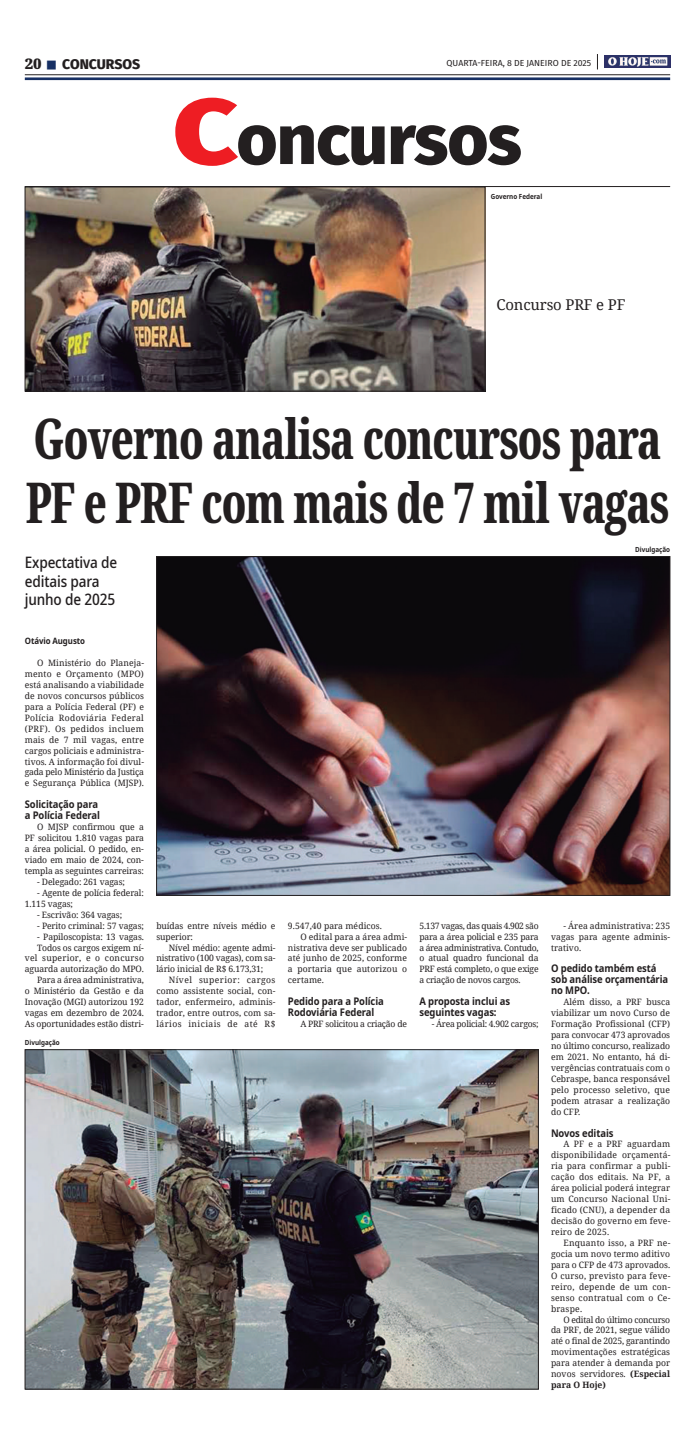
<style>
.page{position:relative;width:695px;height:1439px;background:#fff}
.page>*{position:absolute;margin:0;border:0;box-sizing:border-box;transform-origin:0 0}
.t1{font:800 70.52px "Fira Sans";letter-spacing:-.015em;color:#231f20}
.t2{font:800 extra-condensed 56px/63.9px "Noto Serif";letter-spacing:-.02em;color:#231f20;scale:.85 1}
.t3{font:500 semi-condensed 15.75px/18.4px "Noto Sans";letter-spacing:-.01em;color:#231f20;scale:.95 1}
.t4{font:14.88px "Noto Serif";letter-spacing:-.01em;color:#231f20}
.t5{font:800 14px "Fira Sans";color:#231f20}
.t6{font:700 10.5px/10.9px "Noto Sans";letter-spacing:-.01em;color:#231f20;scale:.9 1}
.t7{font:8.75px/10.9px "Noto Serif";letter-spacing:-.01em;color:#231f20;text-align:justify}
.t8{font:8.75px "Noto Serif";letter-spacing:.01em;color:#231f20}
.t9{font:8.75px "Fira Sans";color:#231f20}
.t10{font:8.75px "Noto Serif";letter-spacing:.015em;color:#231f20}
.t11{font:700 8.75px "Noto Sans";letter-spacing:-.01em;color:#231f20;scale:.9 1}
.t12{font:700 7px "Noto Sans";color:#231f20;scale:.9 1}
.s1{font-family:"Noto Serif";font-weight:900;font-size:14.88px}
.s2{color:#173064}
.s3{font-size:92.66px;color:#ee1d23}
.s4{font-weight:700}
</style>
<div class="page">
<img style="left:27px;top:189px;width:456px;height:200px">
<div style="left:25px;top:187px;width:460px;height:204px;border:1px solid #231f20"></div>
<hr style="left:25px;top:186px;width:645px;height:1px;background:#231f20">
<img style="left:158px;top:558px;width:510px;height:335px">
<img style="left:27px;top:1051px;width:509px;height:336px">
<hr style="left:25px;top:75px;width:645px;height:1px;background:#231f20">
<img style="left:604px;top:56px;width:66px;height:12px">
<svg style="left:597px;top:54px;width:1px;height:15px"></svg>
<hr style="left:25px;top:77px;width:645px;height:3px;background:#173064">
<h3 class="t5" style="left:25px;top:59px;width:117px"><span class="s1">20</span> <span class="s2">■</span> CONCURSOS</h3>
<p class="t9" style="left:446px;top:59px;width:146px">QUARTA-FEIRA, 8 DE JANEIRO DE 2025</p>
<h1 class="t1" style="left:173px;top:112px;width:350px"><span class="s3">C</span>oncursos</h1>
<p class="t12" style="left:490px;top:192px;width:59px">Governo Federal</p>
<h3 class="t4" style="left:496px;top:294px;width:130px">Concurso PRF e PF</h3>
<h2 class="t2" style="left:26px;top:405px;width:758px">Governo analisa concursos para<br>PF e PRF com mais de 7 mil vagas</h2>
<h3 class="t3" style="left:25px;top:553px;width:99px">Expectativa de editais para junho de 2025</h3>
<p class="t11" style="left:25px;top:635px;width:68px">otávio Augusto</p>
<p class="t7" style="left:25px;top:657px;width:121px;text-indent:12px">O Ministério do Planeja&shy;mento e Orçamento (MPO) está analisando a viabilidade de novos concursos públicos para a Polícia Federal (PF) e Polícia Rodoviária Federal (PRF). Os pedidos incluem mais de 7 mil vagas, entre cargos policiais e administra&shy;tivos. A informação foi divul&shy;gada pelo Ministério da Justiça e Segurança Pública (MJSP).</p>
<p class="t6" style="left:25px;top:799px;width:85px">Solicitação para a Polícia Federal</p>
<p class="t7" style="left:25px;top:821px;width:121px;text-indent:12px">O MJSP confirmou que a PF solicitou 1.810 vagas para a área policial. O pedido, en&shy;viado em maio de 2024, con&shy;templa as seguintes carreiras:</p>
<p class="t7" style="left:37px;top:876px;width:89px">- Delegado: 261 vagas;</p>
<p class="t7" style="left:25px;top:887px;width:121px;text-indent:12px">- Agente de polícia federal:<br>1.115 vagas;</p>
<p class="t7" style="left:37px;top:909px;width:86px">- Escrivão: 364 vagas;</p>
<p class="t7" style="left:37px;top:920px;width:108px">- Perito criminal: 57 vagas;</p>
<p class="t7" style="left:25px;top:930px;width:121px;text-align:right">- Papiloscopista: 13 vagas.<br>Todos os cargos exigem ní&shy;vel superior, e o concurso aguarda autorização do MPO.<br>Para a área administrativa,<br>o Ministério da Gestão e da<br>Inovação (MGI) autorizou 192 vagas em dezembro de 2024.<br>As oportunidades estão distri-</p>
<p class="t12" style="left:25px;top:1037px;width:40px">Divulgação</p>
<p class="t7" style="left:156px;top:920px;width:121px">buídas entre níveis médio e superior:</p>
<p class="t7" style="left:156px;top:941px;width:120px;text-indent:12px">Nível médio: agente admi&shy;nistrativo (100 vagas), com sa&shy;lário inicial de R$ 6.173,31;</p>
<p class="t7" style="left:156px;top:974px;width:121px;text-indent:12px">Nível superior: cargos como assistente social, con&shy;tador, enfermeiro, adminis&shy;trador, entre outros, com sa&shy;lários iniciais de até R$</p>
<p class="t8" style="left:288px;top:919px;width:95px">9.547,40 para médicos.</p>
<p class="t8" style="left:300px;top:930px;width:108px">O edital para a área admi-</p>
<p class="t7" style="left:288px;top:941px;width:121px">nistrativa deve ser publicado</p>
<p class="t8" style="left:288px;top:952px;width:121px">até junho de 2025, conforme</p>
<p class="t10" style="left:288px;top:963px;width:121px">a portaria que autorizou o</p>
<p class="t8" style="left:288px;top:974px;width:38px">certame.</p>
<p class="t6" style="left:288px;top:995px;width:108px">Pedido para a Polícia<br>Rodoviária Federal</p>
<p class="t7" style="left:300px;top:1018px;width:108px">A PRF solicitou a criação de</p>
<p class="t7" style="left:419px;top:920px;width:121px">5.137 vagas, das quais 4.902 são para a área policial e 235 para a área administrativa. Contudo, o atual quadro funcional da PRF está completo, o que exige a criação de novos cargos.</p>
<p class="t6" style="left:419px;top:995px;width:102px">A proposta inclui as seguintes vagas:</p>
<p class="t7" style="left:432px;top:1018px;width:108px">- Área policial: 4.902 cargos;</p>
<p class="t12" style="left:635px;top:545px;width:40px">Divulgação</p>
<p class="t7" style="left:551px;top:920px;width:121px;text-indent:12px">- Área administrativa: 235 vagas para agente adminis&shy;trativo.</p>
<p class="t6" style="left:551px;top:963px;width:132px">o pedido também está sob análise orçamentária no MPo.</p>
<p class="t7" style="left:551px;top:996px;width:121px;text-indent:12px">Além disso, a PRF busca viabilizar um novo Curso de Formação Profissional (CFP) para convocar 473 aprovados no último concurso, realizado em 2021. No entanto, há di&shy;vergências contratuais com o Cebraspe, banca responsável pelo processo seletivo, que podem atrasar a realização do CFP.</p>
<p class="t6" style="left:551px;top:1127px;width:71px">Novos editais</p>
<p class="t7" style="left:551px;top:1138px;width:121px;text-indent:12px">A PF e a PRF aguardam disponibilidade orçamentá&shy;ria para confirmar a publi&shy;cação dos editais. Na PF, a área policial poderá integrar um Concurso Nacional Uni&shy;ficado (CNU), a depender da decisão do governo em feve&shy;reiro de 2025.</p>
<p class="t7" style="left:551px;top:1237px;width:121px;text-indent:12px">Enquanto isso, a PRF ne&shy;gocia um novo termo aditivo para o CFP de 473 aprovados.<br>O curso, previsto para feve&shy;reiro, depende de um con&shy;senso contratual com o Ce&shy;braspe.</p>
<p class="t7" style="left:551px;top:1313px;width:121px;text-indent:12px">O edital do último concurso da PRF, de 2021, segue válido até o final de 2025, garantindo movimentações estratégicas para atender à demanda por novos servidores. <span class="s4">(Especial para O Hoje)</span></p>
</div>
